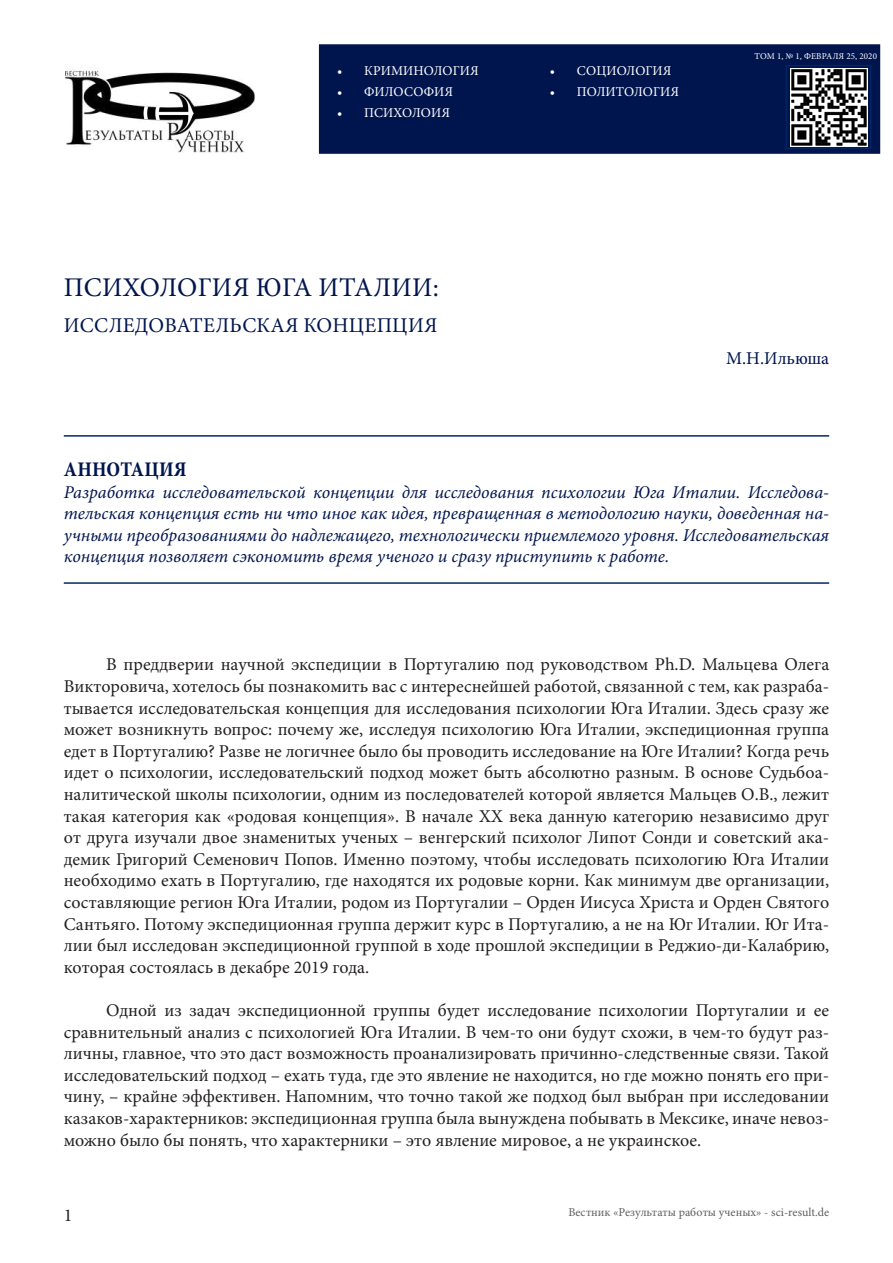
<style>
.page{position:relative;width:893px;height:1263px;background:#fff}
.page>*{position:absolute;margin:0;border:0;box-sizing:border-box;transform-origin:0 0}
.t1{font:27px "Minion Pro";letter-spacing:.01em;color:#00154e}
.t2{font:21px "Minion Pro";letter-spacing:.01em;color:#00154e}
.t3{font:700 condensed 21px "Minion Pro";color:#00154e}
.t4{font:18px/21.6px "Minion Pro";color:#231f20;text-align:justify}
.t5{font:italic 18px/21.6px "Minion Pro";color:#00154e;text-align:justify}
.t6{font:18px "Minion Pro";color:#00154e}
.t7{font:13.5px "Minion Pro";letter-spacing:.01em;color:#fff}
.t8{font:12px "Minion Pro";color:#5f5f62}
.t9{font:9px "Minion Pro";letter-spacing:.01em;color:#fff}
</style>
<div class="page">
<div style="left:319px;top:44px;width:561px;height:110px;background:#00154e;border:2px solid #00154e"></div>
<img style="left:790px;top:69px;width:77px;height:77px">
<div style="left:786px;top:65px;width:85px;height:84px;border:1px solid #002966"></div>
<img style="left:65px;top:67px;width:190px;height:86px">
<hr style="left:64px;top:435px;width:765px;height:2px;background:#002966">
<hr style="left:64px;top:582px;width:765px;height:2px;background:#002966">
<p class="t7" style="left:337px;top:62px;width:143px">• КРИМИНОЛОГИЯ</p>
<p class="t7" style="left:337px;top:83px;width:117px">• ФИЛОСОФИЯ</p>
<p class="t7" style="left:337px;top:104px;width:114px">• ПСИХОЛОИЯ</p>
<h1 class="t1" style="left:64px;top:269px;width:376px">ПСИХОЛОГИЯ ЮГА ИТАЛИИ:</h1>
<p class="t2" style="left:64px;top:311px;width:375px">ИССЛЕДОВАТЕЛЬСКАЯ КОНЦЕПЦИЯ</p>
<p class="t7" style="left:550px;top:61px;width:123px">• СОЦИОЛОГИЯ</p>
<p class="t7" style="left:550px;top:82px;width:131px">• ПОЛИТОЛОГИЯ</p>
<p class="t9" style="left:755px;top:50px;width:124px">ТОМ 1, № 1, ФЕВРАЛЯ 25, 2020</p>
<p class="t6" style="left:726px;top:346px;width:105px">М.Н.Ильюша</p>
<p class="t3" style="left:64px;top:455px;width:124px">АННОТАЦИЯ</p>
<p class="t5" style="left:64px;top:481px;width:767px">Разработка исследовательской концепции для исследования психологии Юга Италии. Исследова&shy;тельская концепция есть ни что иное как идея, превращенная в методологию науки, доведенная на&shy;учными преобразованиями до надлежащего, технологически приемлемого уровня. Исследовательская концепция позволяет сэкономить время ученого и сразу приступить к работе.</p>
<p class="t4" style="left:64px;top:654px;width:767px;text-indent:43px">В преддверии научной экспедиции в Португалию под руководством Ph.D. Мальцева Олега Викторовича, хотелось бы познакомить вас с интереснейшей работой, связанной с тем, как разраба&shy;тывается исследовательская концепция для исследования психологии Юга Италии. Здесь сразу же может возникнуть вопрос: почему же, исследуя психологию Юга Италии, экспедиционная группа едет в Португалию? Разве не логичнее было бы проводить исследование на Юге Италии? Когда речь идет о психологии, исследовательский подход может быть абсолютно разным. В основе Судьбоа&shy;налитической школы психологии, одним из последователей которой является Мальцев О.В., лежит такая категория как «родовая концепция». В начале XX века данную категорию независимо друг от друга изучали двое знаменитых ученых – венгерский психолог Липот Сонди и советский ака&shy;демик Григорий Семенович Попов. Именно поэтому, чтобы исследовать психологию Юга Италии необходимо ехать в Португалию, где находятся их родовые корни. Как минимум две организации, составляющие регион Юга Италии, родом из Португалии – Орден Иисуса Христа и Орден Святого Сантьяго. Потому экспедиционная группа держит курс в Португалию, а не на Юг Италии. Юг Ита&shy;лии был исследован экспедиционной группой в ходе прошлой экспедиции в Реджио-ди-Калабрию, которая состоялась в декабре 2019 года.</p>
<p class="t4" style="left:64px;top:999px;width:767px;text-indent:43px">Одной из задач экспедиционной группы будет исследование психологии Португалии и ее сравнительный анализ с психологией Юга Италии. В чем-то они будут схожи, в чем-то будут раз&shy;личны, главное, что это даст возможность проанализировать причинно-следственные связи. Такой исследовательский подход – ехать туда, где это явление не находится, но где можно понять его при&shy;чину, – крайне эффективен. Напомним, что точно такой же подход был выбран при исследовании казаков-характерников: экспедиционная группа была вынуждена побывать в Мексике, иначе невоз&shy;можно было бы понять, что характерники – это явление мировое, а не украинское.</p>
<p class="t4" style="left:64px;top:1204px;width:10px">1</p>
<p class="t8" style="left:568px;top:1204px;width:262px">Вестник «Результаты работы ученых» - sci-result.de</p>
</div>
